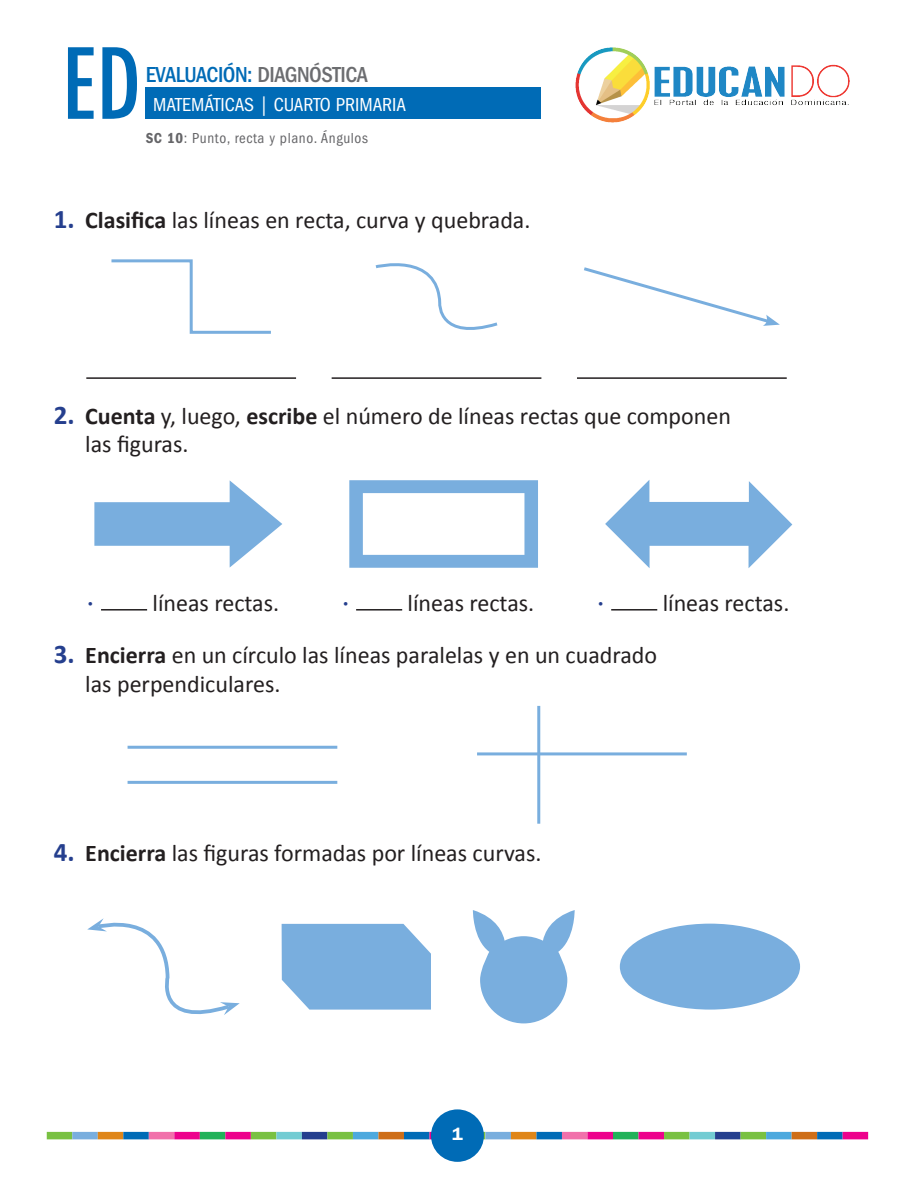
<style>
.page{position:relative;width:918px;height:1188px;background:#fff}
.page>*{position:absolute;margin:0;border:0;box-sizing:border-box;transform-origin:0 0}
.t1{font:500 condensed 94.95px "Futura";color:#006bb6}
.t2{font:24px/28.8px "Calibri";color:#231f20}
.t3{font:500 condensed 22.5px "ITC Franklin Gothic Std";letter-spacing:-.02em;color:#006bb6}
.t4{font:condensed 19.5px "ITC Franklin Gothic Std";color:#fff}
.t5{font:600 18px "ITC Franklin Gothic Std";color:#fff}
.t6{font:condensed 15px "ITC Franklin Gothic Std";letter-spacing:.04em;color:#656568}
.s1{color:#6c6d70}
.s2{font-family:"ITC Franklin Gothic Std Dm Cd";font-stretch:normal}
.s3{font-weight:700;font-size:27px;color:#253f8e}
.s4{font-weight:700}
.s5{font-family:"ITC Franklin Gothic Std";font-size:21px;color:#253f8e}
</style>
<div class="page">
<div style="left:47px;top:1132px;width:25px;height:7px;background:#79c142"></div>
<div style="left:72px;top:1132px;width:26px;height:7px;background:#79aede"></div>
<div style="left:225px;top:1132px;width:26px;height:7px;background:#ed028c"></div>
<div style="left:251px;top:1132px;width:25px;height:7px;background:#79c142"></div>
<div style="left:276px;top:1132px;width:26px;height:7px;background:#73ccd3"></div>
<div style="left:302px;top:1132px;width:25px;height:7px;background:#253f8e"></div>
<div style="left:327px;top:1132px;width:26px;height:7px;background:#79c142"></div>
<div style="left:353px;top:1132px;width:25px;height:7px;background:#4da9de"></div>
<div style="left:378px;top:1132px;width:26px;height:7px;background:#ce6e18"></div>
<div style="left:404px;top:1132px;width:25px;height:7px;background:#006bb6"></div>
<div style="left:429px;top:1132px;width:26px;height:7px;background:#ed028c"></div>
<div style="left:460px;top:1132px;width:25px;height:7px;background:#79c142"></div>
<div style="left:485px;top:1132px;width:26px;height:7px;background:#79aede"></div>
<div style="left:511px;top:1132px;width:25px;height:7px;background:#df8619"></div>
<div style="left:536px;top:1132px;width:26px;height:7px;background:#006bb6"></div>
<div style="left:562px;top:1132px;width:25px;height:7px;background:#f171ab"></div>
<div style="left:587px;top:1132px;width:26px;height:7px;background:#ed028c"></div>
<div style="left:613px;top:1132px;width:26px;height:7px;background:#21b259"></div>
<div style="left:639px;top:1132px;width:25px;height:7px;background:#ed028c"></div>
<div style="left:664px;top:1132px;width:26px;height:7px;background:#79c142"></div>
<div style="left:690px;top:1132px;width:25px;height:7px;background:#73ccd3"></div>
<div style="left:715px;top:1132px;width:26px;height:7px;background:#253f8e"></div>
<div style="left:741px;top:1132px;width:25px;height:7px;background:#79c142"></div>
<div style="left:766px;top:1132px;width:26px;height:7px;background:#4da9de"></div>
<div style="left:792px;top:1132px;width:25px;height:7px;background:#ce6e18"></div>
<div style="left:817px;top:1132px;width:26px;height:7px;background:#006bb6"></div>
<div style="left:843px;top:1132px;width:25px;height:7px;background:#ed028c"></div>
<div style="left:431px;top:1109px;width:53px;height:53px;background:#006bb6;border-radius:50%"></div>
<svg style="left:111px;top:259px;width:160px;height:75px"></svg>
<svg style="left:584px;top:267px;width:196px;height:59px"></svg>
<svg style="left:375px;top:263px;width:123px;height:67px"></svg>
<hr style="left:86px;top:377px;width:210px;height:2px;background:#231f20">
<hr style="left:332px;top:377px;width:209px;height:2px;background:#231f20">
<hr style="left:577px;top:377px;width:210px;height:2px;background:#231f20">
<hr style="left:128px;top:746px;width:209px;height:3px;background:#79aede">
<hr style="left:128px;top:781px;width:209px;height:3px;background:#79aede">
<hr style="left:537px;top:706px;width:3px;height:118px;background:#79aede">
<hr style="left:477px;top:752px;width:210px;height:3px;background:#79aede">
<svg style="left:94px;top:480px;width:188px;height:88px"></svg>
<svg style="left:349px;top:480px;width:189px;height:88px"></svg>
<svg style="left:605px;top:480px;width:187px;height:88px"></svg>
<hr style="left:101px;top:609px;width:46px;height:2px;background:#231f20">
<hr style="left:356px;top:609px;width:46px;height:2px;background:#231f20">
<hr style="left:611px;top:609px;width:46px;height:2px;background:#231f20">
<div style="left:620px;top:924px;width:180px;height:86px;background:#79aede;border-radius:50%"></div>
<svg style="left:282px;top:924px;width:149px;height:86px;background:#82b3e0"></svg>
<svg style="left:473px;top:910px;width:102px;height:113px"></svg>
<svg style="left:87px;top:918px;width:153px;height:222px"></svg>
<div style="left:146px;top:87px;width:395px;height:31px;background:#006bb6"></div>
<img style="left:575px;top:47px;width:275px;height:76px">
<h1 class="t1" style="left:62px;top:23px;width:80px">ED</h1>
<p class="t3" style="left:146px;top:62px;width:224px">EVALUACIÓN: <span class="s1">DIAGNÓSTICA</span></p>
<p class="t4" style="left:153px;top:94px;width:255px">MATEMÁTICAS | CUARTO PRIMARIA</p>
<p class="t6" style="left:146px;top:130px;width:224px"><span class="s2">SC 10</span>: PUNTO, RECTA Y PLANO. ÁNGULOS</p>
<p class="t2" style="left:54px;top:206px;width:478px"><span class="s3">1.</span> <span class="s4">Clasifica</span> las líneas en recta, curva y quebrada.</p>
<p class="t2" style="left:85px;top:401px;width:647px;text-indent:-32px"><span class="s3">2.</span> <span class="s4">Cuenta</span> y, luego, <span class="s4">escribe</span> el número de líneas rectas que componen las figuras.</p>
<p class="t2" style="left:84px;top:588px;width:196px"><span class="s5">•</span> líneas rectas.</p>
<p class="t2" style="left:339px;top:588px;width:196px"><span class="s5">•</span> líneas rectas.</p>
<p class="t2" style="left:594px;top:588px;width:196px"><span class="s5">•</span> líneas rectas.</p>
<p class="t2" style="left:85px;top:641px;width:573px;text-indent:-32px"><span class="s3">3.</span> <span class="s4">Encierra</span> en un círculo las líneas paralelas y en un cuadrado las perpendiculares.</p>
<p class="t2" style="left:54px;top:839px;width:489px"><span class="s3">4.</span> <span class="s4">Encierra</span> las figuras formadas por líneas curvas.</p>
<p class="t5" style="left:452px;top:1123px;width:12px">1</p>
</div>
